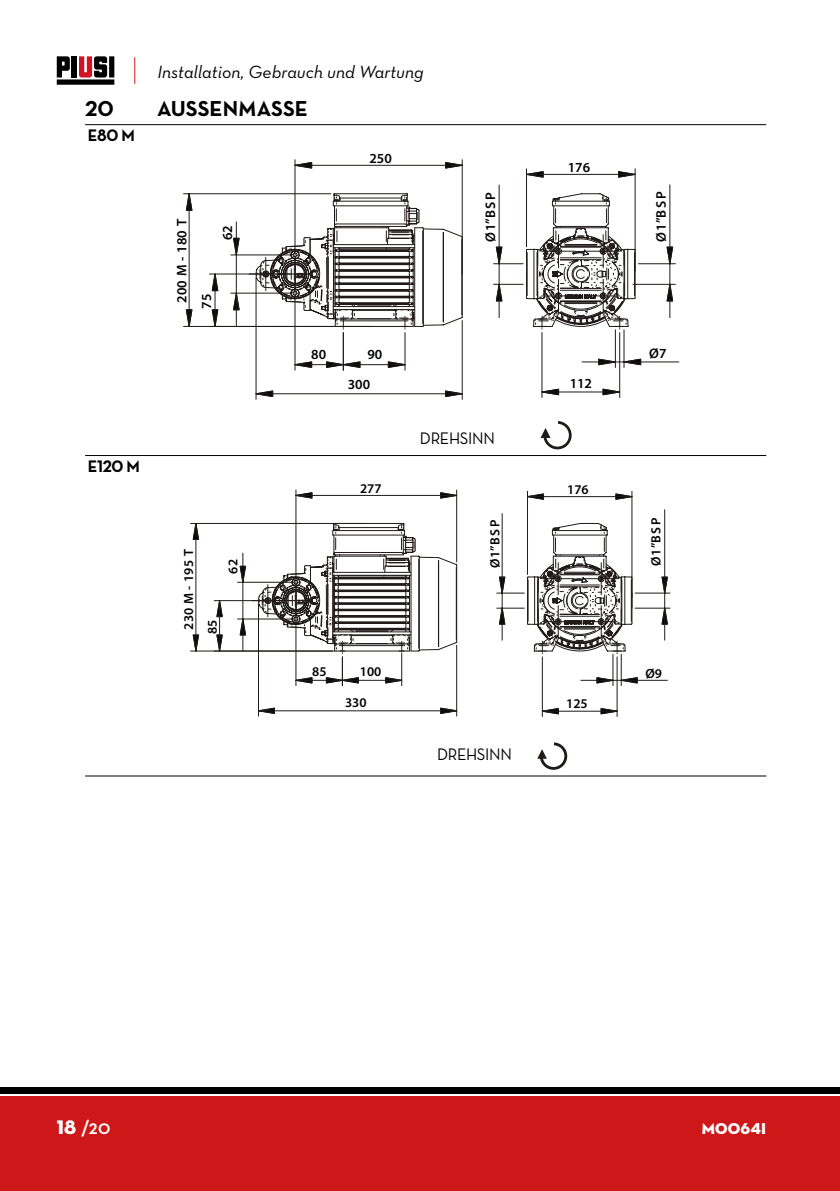
<style>
.page{position:relative;width:840px;height:1191px;background:#fff}
.page>*{position:absolute;margin:0;border:0;box-sizing:border-box;transform-origin:0 0}
.DE_-_TITOLI{font:22px "Neutraface Text Bold Alt";color:#000}
.t1{font:700 20px "Neutraface Display";color:#fff}
.t2{font:18px "Neutraface Text Book Italic Alt";color:#000}
.IT_-_TESTO_NORMALE{font:17px "Neutraface Text Book Alt";letter-spacing:-.02em;color:#000;scale:.95 1}
.IT_-_TESTO_NORMALE-2{font:700 17px "Neutraface Text";letter-spacing:-.02em;color:#000;scale:.95 1}
.t3{font:16px "Neutraface Display Titling";letter-spacing:.01em;color:#fff}
.t4{font:600 14px/29.8px "Myriad Pro";letter-spacing:.015em;color:#010203}
.t5{font:600 13.4px/23.6px "Myriad Pro";letter-spacing:.005em;color:#010203}
.s1{font-family:"Neutraface Display Titling";font-weight:400}
</style>
<div class="page">
<div style="left:0;top:1096px;width:839px;height:95px;background:#cd1719"></div>
<div style="left:0;top:1087px;width:839px;height:6px;background:#000"></div>
<svg style="left:134px;top:57px;width:1px;height:27px"></svg>
<svg style="left:57px;top:56px;width:57px;height:29px"></svg>
<div style="left:72px;top:56px;width:5px;height:21px;background:#000"></div>
<hr style="left:85px;top:124px;width:680px;height:1px;background:#000">
<hr style="left:85px;top:775px;width:680px;height:1px;background:#000">
<hr style="left:85px;top:455px;width:680px;height:1px;background:#000">
<div style="left:543px;top:421px;width:28px;height:28px;border:3px solid #201b18;border-radius:50%"></div>
<div style="left:543px;top:421px;width:14px;height:16px;background:#fff"></div>
<svg style="left:540px;top:428px;width:10px;height:10px"></svg>
<svg style="left:620px;top:246px;width:15px;height:83px"></svg>
<svg style="left:248px;top:162px;width:372px;height:168px"></svg>
<svg style="left:291px;top:162px;width:21px;height:7px"></svg>
<svg style="left:444px;top:162px;width:22px;height:7px"></svg>
<hr style="left:294px;top:160px;width:1px;height:111px;background:#201b18">
<hr style="left:461px;top:160px;width:1px;height:114px;background:#201b18">
<hr style="left:295px;top:165px;width:167px;height:1px;background:#201b18">
<svg style="left:295px;top:361px;width:17px;height:7px"></svg>
<hr style="left:294px;top:277px;width:1px;height:93px;background:#201b18">
<hr style="left:295px;top:364px;width:48px;height:1px;background:#201b18">
<svg style="left:326px;top:361px;width:34px;height:7px"></svg>
<svg style="left:387px;top:361px;width:19px;height:7px"></svg>
<hr style="left:343px;top:332px;width:1px;height:38px;background:#201b18">
<hr style="left:404px;top:332px;width:1px;height:38px;background:#201b18">
<hr style="left:343px;top:364px;width:62px;height:1px;background:#201b18">
<svg style="left:444px;top:390px;width:19px;height:7px"></svg>
<svg style="left:256px;top:390px;width:17px;height:7px"></svg>
<hr style="left:461px;top:320px;width:1px;height:79px;background:#201b18">
<hr style="left:255px;top:277px;width:1px;height:122px;background:#201b18">
<hr style="left:256px;top:393px;width:206px;height:1px;background:#201b18">
<svg style="left:211px;top:273px;width:7px;height:18px"></svg>
<svg style="left:211px;top:309px;width:7px;height:17px"></svg>
<hr style="left:209px;top:274px;width:82px;height:1px;background:#201b18">
<hr style="left:209px;top:326px;width:161px;height:1px;background:#201b18">
<hr style="left:214px;top:274px;width:1px;height:52px;background:#201b18">
<svg style="left:233px;top:237px;width:7px;height:22px"></svg>
<svg style="left:233px;top:289px;width:7px;height:21px"></svg>
<hr style="left:230px;top:254px;width:61px;height:1px;background:#201b18">
<hr style="left:230px;top:293px;width:61px;height:1px;background:#201b18">
<hr style="left:236px;top:222px;width:1px;height:104px;background:#201b18">
<svg style="left:185px;top:309px;width:7px;height:17px"></svg>
<svg style="left:185px;top:194px;width:7px;height:17px"></svg>
<hr style="left:183px;top:326px;width:150px;height:1px;background:#201b18">
<hr style="left:183px;top:193px;width:147px;height:1px;background:#201b18">
<hr style="left:189px;top:194px;width:1px;height:132px;background:#201b18">
<svg style="left:522px;top:171px;width:21px;height:7px"></svg>
<svg style="left:617px;top:171px;width:19px;height:7px"></svg>
<hr style="left:526px;top:169px;width:1px;height:78px;background:#201b18">
<hr style="left:634px;top:169px;width:1px;height:102px;background:#201b18">
<hr style="left:526px;top:174px;width:108px;height:1px;background:#201b18">
<svg style="left:542px;top:388px;width:17px;height:7px"></svg>
<svg style="left:602px;top:388px;width:19px;height:7px"></svg>
<hr style="left:541px;top:332px;width:1px;height:65px;background:#201b18">
<hr style="left:619px;top:332px;width:1px;height:65px;background:#201b18">
<hr style="left:541px;top:391px;width:78px;height:1px;background:#201b18">
<svg style="left:597px;top:358px;width:44px;height:7px"></svg>
<hr style="left:614px;top:330px;width:1px;height:37px;background:#201b18">
<hr style="left:623px;top:330px;width:1px;height:37px;background:#201b18">
<hr style="left:581px;top:361px;width:97px;height:1px;background:#201b18">
<svg style="left:495px;top:280px;width:7px;height:22px"></svg>
<svg style="left:495px;top:246px;width:7px;height:22px"></svg>
<hr style="left:493px;top:284px;width:30px;height:1px;background:#201b18">
<hr style="left:493px;top:263px;width:30px;height:1px;background:#201b18">
<hr style="left:498px;top:185px;width:1px;height:133px;background:#201b18">
<svg style="left:666px;top:246px;width:7px;height:22px"></svg>
<svg style="left:666px;top:280px;width:7px;height:22px"></svg>
<hr style="left:638px;top:263px;width:37px;height:1px;background:#201b18">
<hr style="left:632px;top:284px;width:43px;height:1px;background:#201b18">
<hr style="left:669px;top:185px;width:1px;height:133px;background:#201b18">
<div style="left:539px;top:742px;width:28px;height:28px;border:3px solid #201b18;border-radius:50%"></div>
<div style="left:540px;top:742px;width:13px;height:16px;background:#fff"></div>
<svg style="left:537px;top:749px;width:9px;height:9px"></svg>
<svg style="left:251px;top:581px;width:363px;height:131px"></svg>
<svg style="left:254px;top:707px;width:21px;height:7px"></svg>
<svg style="left:439px;top:707px;width:21px;height:7px"></svg>
<hr style="left:258px;top:604px;width:1px;height:112px;background:#201b18">
<hr style="left:456px;top:645px;width:1px;height:71px;background:#201b18">
<hr style="left:258px;top:710px;width:198px;height:1px;background:#201b18">
<svg style="left:192px;top:634px;width:7px;height:18px"></svg>
<svg style="left:192px;top:524px;width:7px;height:16px"></svg>
<hr style="left:190px;top:650px;width:143px;height:1px;background:#201b18">
<hr style="left:190px;top:523px;width:175px;height:1px;background:#201b18">
<hr style="left:195px;top:523px;width:1px;height:128px;background:#201b18">
<svg style="left:216px;top:601px;width:7px;height:16px"></svg>
<svg style="left:216px;top:634px;width:7px;height:18px"></svg>
<hr style="left:214px;top:600px;width:78px;height:1px;background:#201b18">
<hr style="left:214px;top:650px;width:119px;height:1px;background:#201b18">
<hr style="left:219px;top:600px;width:1px;height:51px;background:#201b18">
<svg style="left:239px;top:565px;width:7px;height:21px"></svg>
<svg style="left:239px;top:615px;width:7px;height:21px"></svg>
<hr style="left:237px;top:582px;width:55px;height:1px;background:#201b18">
<hr style="left:237px;top:618px;width:55px;height:1px;background:#201b18">
<hr style="left:242px;top:553px;width:1px;height:98px;background:#201b18">
<svg style="left:439px;top:492px;width:19px;height:7px"></svg>
<svg style="left:296px;top:492px;width:16px;height:7px"></svg>
<hr style="left:456px;top:490px;width:1px;height:72px;background:#201b18">
<hr style="left:295px;top:490px;width:1px;height:107px;background:#201b18">
<hr style="left:296px;top:495px;width:160px;height:1px;background:#201b18">
<svg style="left:538px;top:707px;width:21px;height:7px"></svg>
<svg style="left:600px;top:707px;width:18px;height:7px"></svg>
<hr style="left:541px;top:657px;width:1px;height:59px;background:#201b18">
<hr style="left:616px;top:657px;width:1px;height:59px;background:#201b18">
<hr style="left:542px;top:711px;width:74px;height:1px;background:#201b18">
<hr style="left:580px;top:680px;width:87px;height:1px;background:#201b18">
<svg style="left:528px;top:493px;width:16px;height:7px"></svg>
<svg style="left:614px;top:493px;width:19px;height:7px"></svg>
<hr style="left:527px;top:491px;width:1px;height:83px;background:#201b18">
<hr style="left:631px;top:491px;width:1px;height:106px;background:#201b18">
<hr style="left:527px;top:496px;width:104px;height:1px;background:#201b18">
<svg style="left:258px;top:522px;width:379px;height:163px"></svg>
<hr style="left:501px;top:513px;width:1px;height:127px;background:#201b18">
<svg style="left:660px;top:576px;width:7px;height:21px"></svg>
<svg style="left:660px;top:604px;width:7px;height:21px"></svg>
<hr style="left:634px;top:593px;width:35px;height:1px;background:#201b18">
<hr style="left:634px;top:608px;width:35px;height:1px;background:#201b18">
<hr style="left:664px;top:510px;width:1px;height:130px;background:#201b18">
<h3 class="t2" style="left:157px;top:60px;width:267px">Installation, Gebrauch und Wartung</h3>
<p class="DE_-_TITOLI" style="left:85px;top:95px;width:30px">20</p>
<p class="DE_-_TITOLI" style="left:157px;top:95px;width:152px">AUSSENMASSE</p>
<p class="IT_-_TESTO_NORMALE-2" style="left:88px;top:124px;width:51px">E80 M</p>
<p class="t4" style="left:166px;top:303px;width:86px;rotate:-90deg">200 M - 180 T</p>
<p class="t4" style="left:212px;top:240px;width:17px;rotate:-90deg">62</p>
<p class="t4" style="left:191px;top:309px;width:17px;rotate:-90deg">75</p>
<p class="t4" style="left:369px;top:143px;width:24px">250</p>
<p class="IT_-_TESTO_NORMALE-2" style="left:88px;top:455px;width:56px">E120 M</p>
<p class="t5" style="left:176px;top:634px;width:86px;text-indent:4px;rotate:-90deg">230 M - 195 T<br>85</p>
<p class="t5" style="left:221px;top:573px;width:16px;rotate:-90deg">62</p>
<p class="t4" style="left:311px;top:339px;width:16px">80</p>
<p class="t4" style="left:347px;top:339px;width:36px;text-indent:20px">90<br>300</p>
<p class="t5" style="left:360px;top:476px;width:23px">277</p>
<p class="t5" style="left:312px;top:659px;width:16px">85</p>
<p class="t5" style="left:359px;top:659px;width:23px">100</p>
<p class="t5" style="left:345px;top:691px;width:23px">330</p>
<p class="t4" style="left:567px;top:152px;width:24px">176</p>
<p class="t4" style="left:475px;top:242px;width:52px;rotate:-90deg">Ø1”BSP</p>
<p class="t4" style="left:645px;top:242px;width:52px;rotate:-90deg">Ø1”BSP</p>
<p class="IT_-_TESTO_NORMALE" style="left:420px;top:427px;width:80px">DREHSINN</p>
<p class="t4" style="left:569px;top:368px;width:24px">112</p>
<p class="t5" style="left:567px;top:477px;width:23px">176</p>
<p class="t4" style="left:649px;top:338px;width:19px">Ø7</p>
<p class="t5" style="left:482px;top:568px;width:50px;rotate:-90deg">Ø1”BSP</p>
<p class="t5" style="left:643px;top:566px;width:50px;rotate:-90deg">Ø1”BSP</p>
<p class="IT_-_TESTO_NORMALE" style="left:437px;top:743px;width:80px">DREHSINN</p>
<p class="t5" style="left:566px;top:691px;width:23px">125</p>
<p class="t5" style="left:645px;top:661px;width:18px">Ø9</p>
<h2 class="t1" style="left:57px;top:1116px;width:55px"><span class="s1">18</span> /20</h2>
<p class="t3" style="left:701px;top:1118px;width:66px">M0064I</p>
</div>
